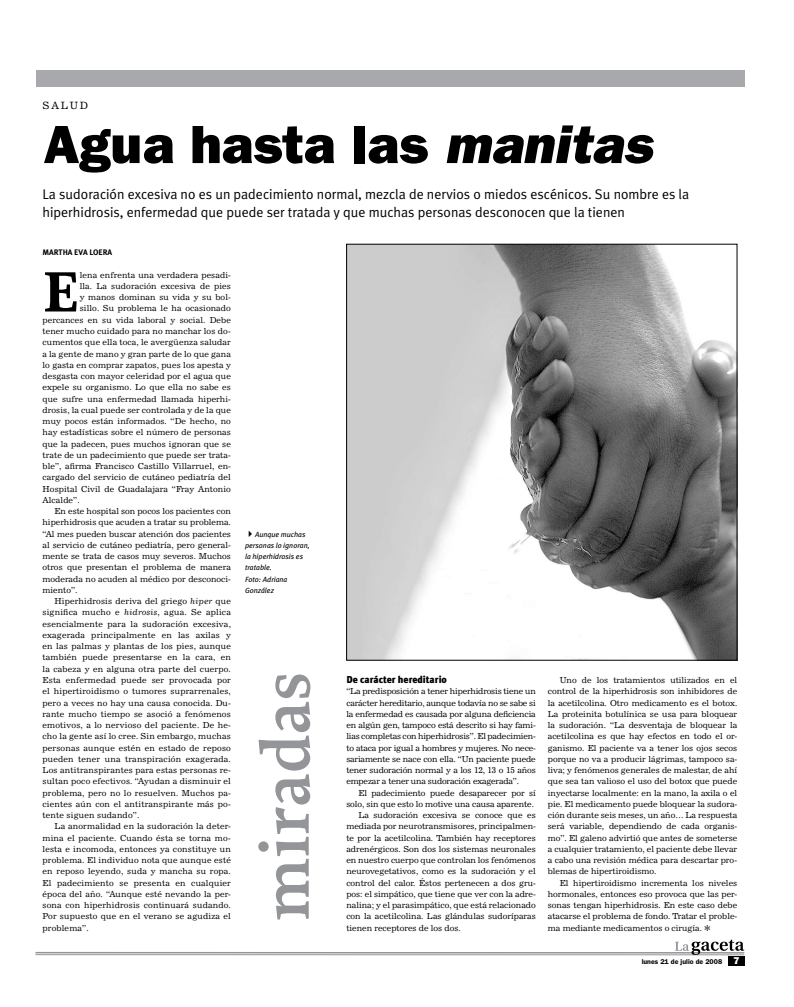
<style>
.page{position:relative;width:794px;height:1007px;background:#fff}
.page>*{position:absolute;margin:0;border:0;box-sizing:border-box;transform-origin:0 0}
.t1{font:600 70px "Proforma";color:#939598}
.t2{font:700 59.9px "Proforma";color:#000}
.t3{font:800 54px "Franklin Gothic";color:#000}
.t4{font:14px/18px "Meta Plus Normal";color:#000}
.t5{font:900 10px "Meta Plus";color:#000}
.t6{font:10px "News 702 BT";letter-spacing:.2em;color:#000}
.t7{font:8.2px/11.3px "News 702 BT";letter-spacing:.01em;color:#000;text-align:justify}
.t8{font:8.2px "News 702 BT";letter-spacing:-.01em;color:#000}
.t9{font:700 8px "Meta Plus";color:#000}
.t10{font:italic 7.5px/11.2px "Meta Plus";color:#000}
.t11{font:600 7px "Franklin Gothic";color:#000}
.s1{font-style:italic}
.s2{font-family:"Monotype Sorts"}
</style>
<div class="page">
<hr style="left:35px;top:951px;width:709px;height:2px;background:#939598">
<hr style="left:35px;top:954px;width:709px;height:1px;background:#939598">
<div style="left:728px;top:956px;width:16px;height:9px;background:#000"></div>
<div style="left:36px;top:70px;width:708px;height:16px;background:#a7a9ac"></div>
<img style="left:348px;top:246px;width:387px;height:412px">
<svg style="left:675px;top:939px;width:69px;height:17px"></svg>
<p class="t6" style="left:43px;top:99px;width:47px">SALUD</p>
<h3 class="t3" style="left:43px;top:113px;width:620px">Agua hasta las <span class="s1">manitas</span></h3>
<h3 class="t4" style="left:43px;top:185px;width:648px">La sudoración excesiva no es un padecimiento normal, mezcla de nervios o miedos escénicos. Su nombre es la hiperhidrosis, enfermedad que puede ser tratada y que muchas personas desconocen que la tienen</h3>
<p class="t9" style="left:43px;top:248px;width:71px">MARTHA EVA LOERA</p>
<h2 class="t2" style="left:43px;top:254px;width:38px">E</h2>
<p class="t7" style="left:80px;top:269px;width:153px">lena enfrenta una verdadera pesadi-</p>
<p class="t7" style="left:80px;top:280px;width:153px">lla. La sudoración excesiva de pies</p>
<p class="t7" style="left:80px;top:291px;width:153px">y manos dominan su vida y su bol-</p>
<p class="t7" style="left:80px;top:303px;width:153px">sillo. Su problema le ha ocasionado</p>
<p class="t7" style="left:43px;top:314px;width:190px">percances en su vida laboral y social. Debe</p>
<p class="t7" style="left:43px;top:325px;width:190px">tener mucho cuidado para no manchar los do-</p>
<p class="t7" style="left:43px;top:336px;width:190px">cumentos que ella toca, le avergüenza saludar</p>
<p class="t7" style="left:43px;top:348px;width:190px">a la gente de mano y gran parte de lo que gana</p>
<p class="t7" style="left:43px;top:359px;width:190px">lo gasta en comprar zapatos, pues los apesta y</p>
<p class="t7" style="left:43px;top:370px;width:190px">desgasta con mayor celeridad por el agua que</p>
<p class="t7" style="left:43px;top:381px;width:190px">expele su organismo. Lo que ella no sabe es</p>
<p class="t7" style="left:43px;top:393px;width:190px">que sufre una enfermedad llamada hiperhi-</p>
<p class="t7" style="left:43px;top:404px;width:190px">drosis, la cual puede ser controlada y de la que</p>
<p class="t7" style="left:43px;top:415px;width:190px">muy pocos están informados. “De hecho, no</p>
<p class="t7" style="left:43px;top:426px;width:190px">hay estadísticas sobre el número de personas</p>
<p class="t7" style="left:43px;top:438px;width:190px">que la padecen, pues muchos ignoran que se</p>
<p class="t7" style="left:43px;top:449px;width:190px">trate de un padecimiento que puede ser trata-</p>
<p class="t7" style="left:43px;top:460px;width:190px">ble”, afirma Francisco Castillo Villarruel, en-</p>
<p class="t7" style="left:43px;top:471px;width:190px">cargado del servicio de cutáneo pediatría del</p>
<p class="t7" style="left:43px;top:483px;width:190px">Hospital Civil de Guadalajara “Fray Antonio</p>
<p class="t7" style="left:43px;top:494px;width:39px">Alcalde”.</p>
<p class="t7" style="left:55px;top:505px;width:178px">En este hospital son pocos los pacientes con</p>
<p class="t7" style="left:43px;top:516px;width:190px">hiperhidrosis que acuden a tratar su problema.</p>
<p class="t7" style="left:43px;top:528px;width:190px">“Al mes pueden buscar atención dos pacientes</p>
<p class="t7" style="left:43px;top:539px;width:190px">al servicio de cutáneo pediatría, pero general-</p>
<p class="t7" style="left:43px;top:550px;width:190px">mente se trata de casos muy severos. Muchos</p>
<p class="t7" style="left:43px;top:561px;width:190px">otros que presentan el problema de manera</p>
<p class="t7" style="left:43px;top:573px;width:190px">moderada no acuden al médico por desconoci-</p>
<p class="t7" style="left:43px;top:584px;width:36px">miento”.</p>
<p class="t7" style="left:55px;top:595px;width:178px">Hiperhidrosis deriva del griego <span class="s1">hiper</span> que</p>
<p class="t7" style="left:43px;top:606px;width:190px">significa mucho e <span class="s1">hidrosis</span>, agua. Se aplica</p>
<p class="t7" style="left:43px;top:618px;width:190px">esencialmente para la sudoración excesiva,</p>
<p class="t7" style="left:43px;top:629px;width:190px">exagerada principalmente en las axilas y</p>
<p class="t7" style="left:43px;top:640px;width:190px">en las palmas y plantas de los pies, aunque</p>
<p class="t7" style="left:43px;top:651px;width:190px">también puede presentarse en la cara, en</p>
<p class="t7" style="left:43px;top:663px;width:190px">la cabeza y en alguna otra parte del cuerpo.</p>
<p class="t7" style="left:43px;top:674px;width:190px">Esta enfermedad puede ser provocada por</p>
<p class="t7" style="left:43px;top:685px;width:190px">el hipertiroidismo o tumores suprarrenales,</p>
<p class="t7" style="left:43px;top:696px;width:190px">pero a veces no hay una causa conocida. Du-</p>
<p class="t7" style="left:43px;top:708px;width:190px">rante mucho tiempo se asoció a fenómenos</p>
<p class="t7" style="left:43px;top:719px;width:190px">emotivos, a lo nervioso del paciente. De he-</p>
<p class="t7" style="left:43px;top:730px;width:190px">cho la gente así lo cree. Sin embargo, muchas</p>
<p class="t7" style="left:43px;top:741px;width:190px">personas aunque estén en estado de reposo</p>
<p class="t7" style="left:43px;top:753px;width:190px">pueden tener una transpiración exagerada.</p>
<p class="t7" style="left:43px;top:764px;width:190px">Los antitranspirantes para estas personas re-</p>
<p class="t7" style="left:43px;top:775px;width:190px">sultan poco efectivos. “Ayudan a disminuir el</p>
<p class="t7" style="left:43px;top:786px;width:190px">problema, pero no lo resuelven. Muchos pa-</p>
<p class="t7" style="left:43px;top:798px;width:190px">cientes aún con el antitranspirante más po-</p>
<p class="t7" style="left:43px;top:809px;width:98px">tente siguen sudando”.</p>
<p class="t7" style="left:55px;top:820px;width:178px">La anormalidad en la sudoración la deter-</p>
<p class="t7" style="left:43px;top:831px;width:190px">mina el paciente. Cuando ésta se torna mo-</p>
<p class="t7" style="left:43px;top:843px;width:190px">lesta e incomoda, entonces ya constituye un</p>
<p class="t7" style="left:43px;top:854px;width:190px">problema. El individuo nota que aunque esté</p>
<p class="t7" style="left:43px;top:865px;width:190px">en reposo leyendo, suda y mancha su ropa.</p>
<p class="t7" style="left:43px;top:876px;width:190px">El padecimiento se presenta en cualquier</p>
<p class="t7" style="left:43px;top:888px;width:190px">época del año. “Aunque esté nevando la per-</p>
<p class="t7" style="left:43px;top:899px;width:190px">sona con hiperhidrosis continuará sudando.</p>
<p class="t7" style="left:43px;top:910px;width:190px">Por supuesto que en el verano se agudiza el</p>
<p class="t7" style="left:43px;top:921px;width:48px">problema”.</p>
<p class="t10" style="left:245px;top:528px;width:66px">✔Aunque muchas personas lo ignoran, la hiperhidrosis es tratable.<br>Foto: Adriana<br>González</p>
<h1 class="t1" style="left:242px;top:920px;width:250px;rotate:-90deg">miradas</h1>
<p class="t5" style="left:346px;top:673px;width:102px">De carácter hereditario</p>
<p class="t7" style="left:346px;top:685px;width:191px">“La predisposición a tener hiperhidrosis tiene un carácter hereditario, aunque todavía no se sabe si la enfermedad es causada por alguna deficiencia en algún gen, tampoco está descrito si hay fami&shy;lias completas con hiperhidrosis”. El padecimien&shy;to ataca por igual a hombres y mujeres. No nece&shy;sariamente se nace con ella. “Un paciente puede tener sudoración normal y a los 12, 13 o 15 años empezar a tener una sudoración exagerada”.</p>
<p class="t8" style="left:358px;top:787px;width:179px">El padecimiento puede desaparecer por sí</p>
<p class="t8" style="left:346px;top:798px;width:189px">solo, sin que esto lo motive una causa aparente.</p>
<p class="t7" style="left:358px;top:809px;width:179px">La sudoración excesiva se conoce que es</p>
<p class="t7" style="left:346px;top:820px;width:191px">mediada por neurotransmisores, principalmen-</p>
<p class="t7" style="left:346px;top:831px;width:191px">te por la acetilcolina. También hay receptores</p>
<p class="t7" style="left:346px;top:843px;width:191px">adrenérgicos. Son dos los sistemas neuronales</p>
<p class="t7" style="left:346px;top:854px;width:191px">en nuestro cuerpo que controlan los fenómenos</p>
<p class="t7" style="left:346px;top:865px;width:191px">neurovegetativos, como es la sudoración y el</p>
<p class="t7" style="left:346px;top:876px;width:191px">control del calor. Éstos pertenecen a dos gru-</p>
<p class="t7" style="left:346px;top:888px;width:191px">pos: el simpático, que tiene que ver con la adre-</p>
<p class="t7" style="left:346px;top:899px;width:191px">nalina; y el parasimpático, que está relacionado</p>
<p class="t7" style="left:346px;top:910px;width:191px">con la acetilcolina. Las glándulas sudoríparas</p>
<p class="t7" style="left:346px;top:921px;width:116px">tienen receptores de los dos.</p>
<p class="t7" style="left:548px;top:674px;width:191px;text-indent:12px">Uno de los tratamientos utilizados en el control de la hiperhidrosis son inhibidores de la acetilcolina. Otro medicamento es el botox.<br>La proteinita botulínica se usa para bloquear la sudoración. “La desventaja de bloquear la acetilcolina es que hay efectos en todo el or&shy;ganismo. El paciente va a tener los ojos secos porque no va a producir lágrimas, tampoco sa&shy;liva; y fenómenos generales de malestar, de ahí que sea tan valioso el uso del botox que puede inyectarse localmente: en la mano, la axila o el pie. El medicamento puede bloquear la sudora&shy;ción durante seis meses, un año… La respuesta será variable, dependiendo de cada organis&shy;mo”. El galeno advirtió que antes de someterse a cualquier tratamiento, el paciente debe llevar a cabo una revisión médica para descartar pro&shy;blemas de hipertiroidismo.</p>
<p class="t7" style="left:548px;top:876px;width:191px;text-indent:12px">El hipertiroidismo incrementa los niveles hormonales, entonces eso provoca que las per&shy;sonas tengan hiperhidrosis. En este caso debe atacarse el problema de fondo. Tratar el proble&shy;ma mediante medicamentos o cirugía. <span class="s2">[</span></p>
<p class="t11" style="left:641px;top:957px;width:82px">lunes 21 de julio de 2008</p>
</div>
